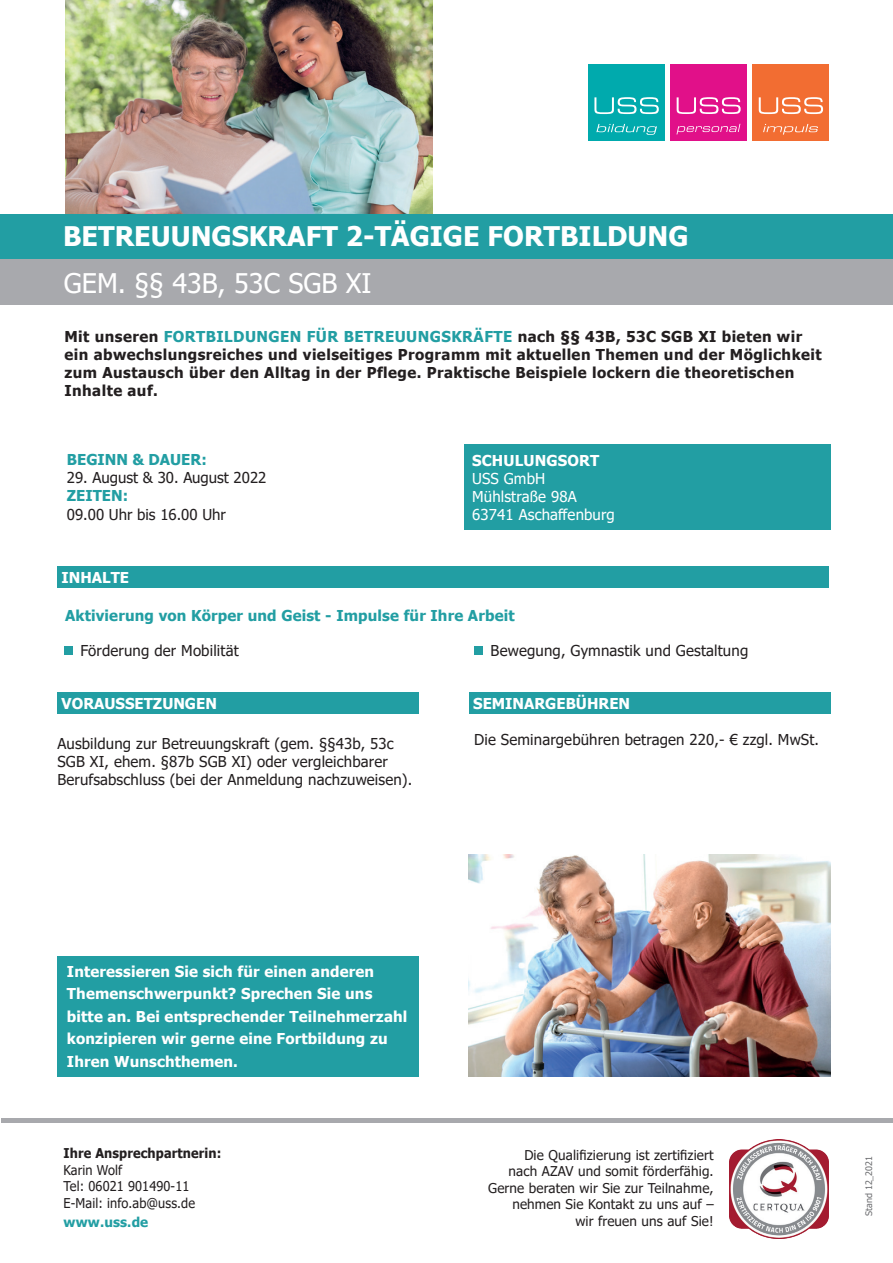
<style>
.page{position:relative;width:893px;height:1263px;background:#fff}
.page>*{position:absolute;margin:0;border:0;box-sizing:border-box;transform-origin:0 0}
.t1{font:700 27px "Tahoma";color:#fff}
.t2{font:27px "Tahoma";color:#fff}
.t3{font:15px/18px "Tahoma";letter-spacing:.01em;color:#231f20}
.t4{font:700 15px/18px "Tahoma";letter-spacing:.03em;color:#231f20}
.t5{font:700 15px/22.5px "Tahoma";letter-spacing:.01em;color:#fff}
.t6{font:700 15px "Tahoma";letter-spacing:.01em;color:#229ea3}
.t7{font:15px/18px "Tahoma";letter-spacing:.01em;color:#fff}
.t8{font:13.5px/16.5px "Tahoma";letter-spacing:.01em;color:#231f20;text-align:right}
.t9{font:13.5px/16.5px "Tahoma";letter-spacing:.01em;color:#231f20;scale:.95 1}
.t10{font:700 13.5px "Tahoma";letter-spacing:.01em;color:#231f20;scale:.95 1}
.t11{font:700 13.5px "Tahoma";letter-spacing:.01em;color:#229ea3}
.t12{font:9px "Tahoma";color:#6c6d70}
.s1{color:#229ea3}
</style>
<div class="page">
<img style="left:66px;top:0;width:367px;height:214px">
<div style="left:0;top:214px;width:893px;height:45px;background:#229ea3"></div>
<div style="left:464px;top:444px;width:366px;height:85px;background:#229ea3"></div>
<img style="left:729px;top:1139px;width:99px;height:99px">
<div style="left:1px;top:1118px;width:891px;height:5px;background:#a8a9ad"></div>
<div style="left:57px;top:567px;width:772px;height:21px;background:#229ea3"></div>
<div style="left:0;top:259px;width:893px;height:46px;background:#a8a9ad"></div>
<div style="left:64px;top:646px;width:8px;height:9px;background:#229ea3"></div>
<div style="left:474px;top:646px;width:9px;height:9px;background:#229ea3"></div>
<div style="left:57px;top:692px;width:362px;height:21px;background:#229ea3"></div>
<div style="left:469px;top:692px;width:361px;height:21px;background:#229ea3"></div>
<div style="left:57px;top:956px;width:362px;height:120px;background:#229ea3"></div>
<img style="left:469px;top:855px;width:361px;height:221px">
<div style="left:588px;top:64px;width:77px;height:77px;background:#00aaad"></div>
<svg style="left:594px;top:97px;width:65px;height:17px"></svg>
<svg style="left:596px;top:124px;width:61px;height:11px"></svg>
<div style="left:752px;top:64px;width:77px;height:77px;background:#f26d32"></div>
<svg style="left:759px;top:97px;width:64px;height:17px"></svg>
<svg style="left:763px;top:124px;width:55px;height:11px"></svg>
<div style="left:670px;top:64px;width:77px;height:77px;background:#e11089"></div>
<svg style="left:677px;top:97px;width:64px;height:17px"></svg>
<svg style="left:676px;top:124px;width:64px;height:10px"></svg>
<h1 class="t1" style="left:63px;top:217px;width:627px">BETREUUNGSKRAFT 2-TÄGIGE FORTBILDUNG</h1>
<h1 class="t2" style="left:64px;top:265px;width:309px">GEM. §§ 43B, 53C SGB XI</h1>
<p class="t4" style="left:64px;top:328px;width:759px">Mit unseren <span class="s1">FORTBILDUNGEN FÜR BETREUUNGSKRÄFTE</span> nach §§ 43B, 53C SGB XI bieten wir ein abwechslungsreiches und vielseitiges Programm mit aktuellen Themen und der Möglichkeit zum Austausch über den Alltag in der Pflege. Praktische Beispiele lockern die theoretischen Inhalte auf.</p>
<p class="t6" style="left:67px;top:449px;width:141px">BEGINN &amp; DAUER:</p>
<p class="t3" style="left:67px;top:469px;width:201px">29. August &amp; 30. August 2022</p>
<p class="t6" style="left:67px;top:485px;width:63px">ZEITEN:</p>
<p class="t3" style="left:67px;top:507px;width:161px">09.00 Uhr bis 16.00 Uhr</p>
<p class="t5" style="left:62px;top:567px;width:69px">INHALTE</p>
<p class="t5" style="left:472px;top:449px;width:129px">SCHULUNGSORT</p>
<p class="t7" style="left:472px;top:470px;width:144px">USS GmbH<br>Mühlstraße 98A<br>63741 Aschaffenburg</p>
<p class="t6" style="left:65px;top:605px;width:451px">Aktivierung von Körper und Geist - Impulse für Ihre Arbeit</p>
<p class="t3" style="left:80px;top:642px;width:160px">Förderung der Mobilität</p>
<p class="t3" style="left:491px;top:642px;width:259px">Bewegung, Gymnastik und Gestaltung</p>
<p class="t5" style="left:62px;top:692px;width:157px">VORAUSSETZUNGEN</p>
<p class="t5" style="left:473px;top:692px;width:159px">SEMINARGEBÜHREN</p>
<p class="t3" style="left:474px;top:732px;width:347px">Die Seminargebühren betragen 220,- € zzgl. MwSt.</p>
<p class="t3" style="left:57px;top:735px;width:356px">Ausbildung zur Betreuungskraft (gem. §§43b, 53c<br>SGB XI, ehem. §87b SGB XI) oder vergleichbarer<br>Berufsabschluss (bei der Anmeldung nachzuweisen).</p>
<p class="t5" style="left:67px;top:961px;width:342px">Interessieren Sie sich für einen anderen Themenschwerpunkt? Sprechen Sie uns bitte an. Bei entsprechender Teilnehmerzahl konzipieren wir gerne eine Fortbildung zu Ihren Wunschthemen.</p>
<p class="t10" style="left:64px;top:1144px;width:168px">Ihre Ansprechpartnerin:</p>
<p class="t9" style="left:64px;top:1162px;width:140px">Karin Wolf<br>Tel: 06021 901490-11<br>E-Mail: info.ab@uss.de</p>
<p class="t11" style="left:64px;top:1213px;width:86px">www.uss.de</p>
<p class="t8" style="left:488px;top:1147px;width:227px">Die Qualifizierung ist zertifiziert<br>nach AZAV und somit förderfähig.<br>Gerne beraten wir Sie zur Teilnahme, nehmen Sie Kontakt zu uns auf –<br>wir freuen uns auf Sie!</p>
<p class="t12" style="left:863px;top:1216px;width:61px;rotate:-90deg">Stand 12_2021</p>
</div>
